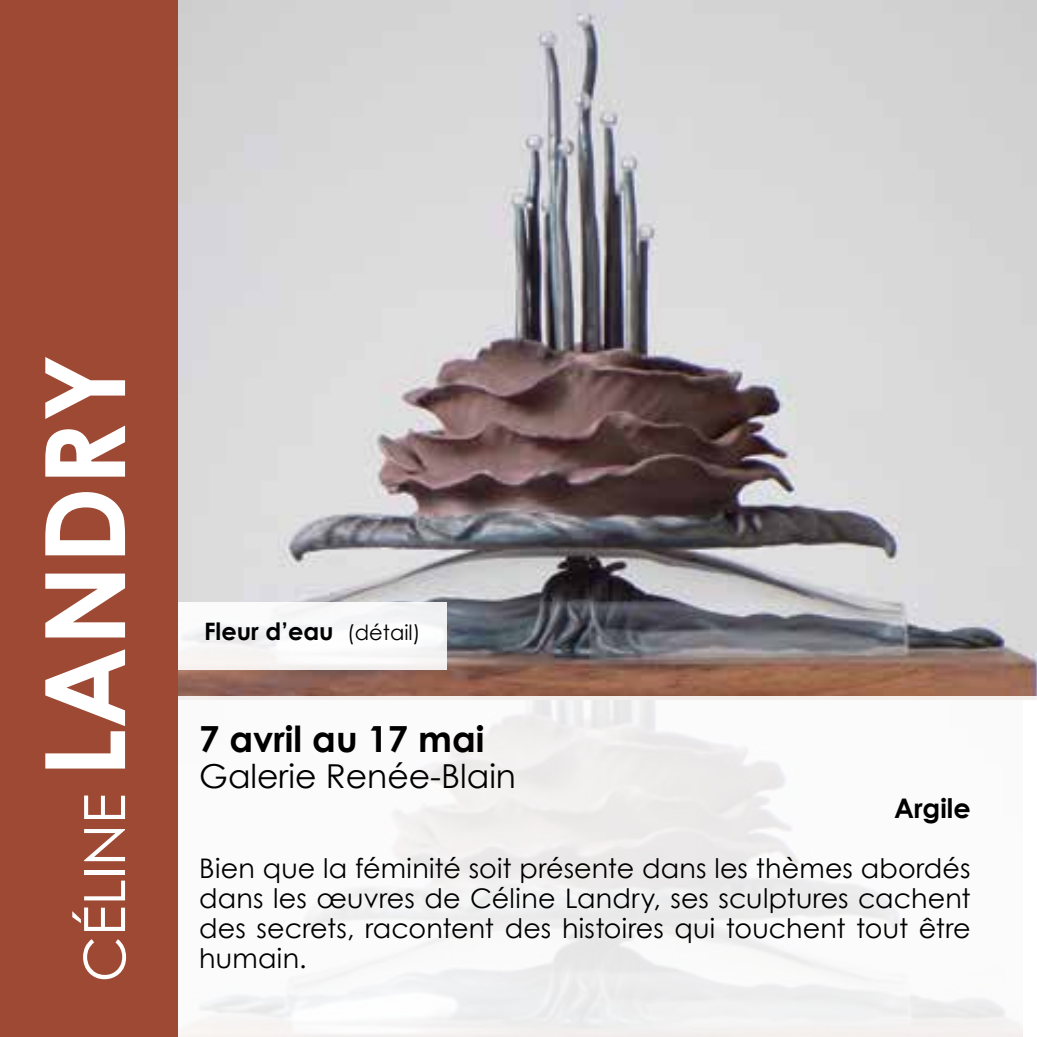
<style>
.page{position:relative;width:1037px;height:1037px;background:#fff}
.page>*{position:absolute;margin:0;border:0;box-sizing:border-box;transform-origin:0 0}
.t1{font:700 111px "Century Gothic";color:#fff}
.t2{font:57px "Century Gothic";color:#fff}
.t3{font:700 36px "Century Gothic";color:#000}
.t4{font:33px "Century Gothic";color:#000}
.t5{font:27px/30px "Century Gothic";letter-spacing:.005em;color:#000;text-align:justify}
.t6{font:700 27px "Century Gothic";color:#000}
.t7{font:700 24px "Century Gothic";color:#000}
.s1{font-weight:400;font-size:21px}
</style>
<div class="page">
<img style="left:178px;top:0;width:859px;height:696px">
<div style="left:177px;top:602px;width:270px;height:67px;background:#f8f7f8"></div>
<div style="left:178px;top:696px;width:859px;height:341px;background:linear-gradient(to right,#f6f6f6,#f5f5f5)"></div>
<div style="left:0;top:0;width:178px;height:1037px;background:#9e4933"></div>
<h1 class="t1" style="left:15px;top:778px;width:426px;rotate:-90deg">LANDRY</h1>
<h2 class="t2" style="left:70px;top:982px;width:190px;rotate:-90deg">CÉLINE</h2>
<p class="t7" style="left:204px;top:616px;width:218px">Fleur d’eau <span class="s1">(détail)</span></p>
<h3 class="t3" style="left:199px;top:716px;width:287px">7 avril au 17 mai</h3>
<p class="t4" style="left:199px;top:756px;width:318px">Galerie Renée-Blain</p>
<p class="t6" style="left:894px;top:791px;width:78px">Argile</p>
<p class="t5" style="left:199px;top:852px;width:773px">Bien que la féminité soit présente dans les thèmes abordés dans les œuvres de Céline Landry, ses sculptures cachent des secrets, racontent des histoires qui touchent tout être</p>
<p class="t5" style="left:199px;top:942px;width:109px">humain.</p>
</div>
